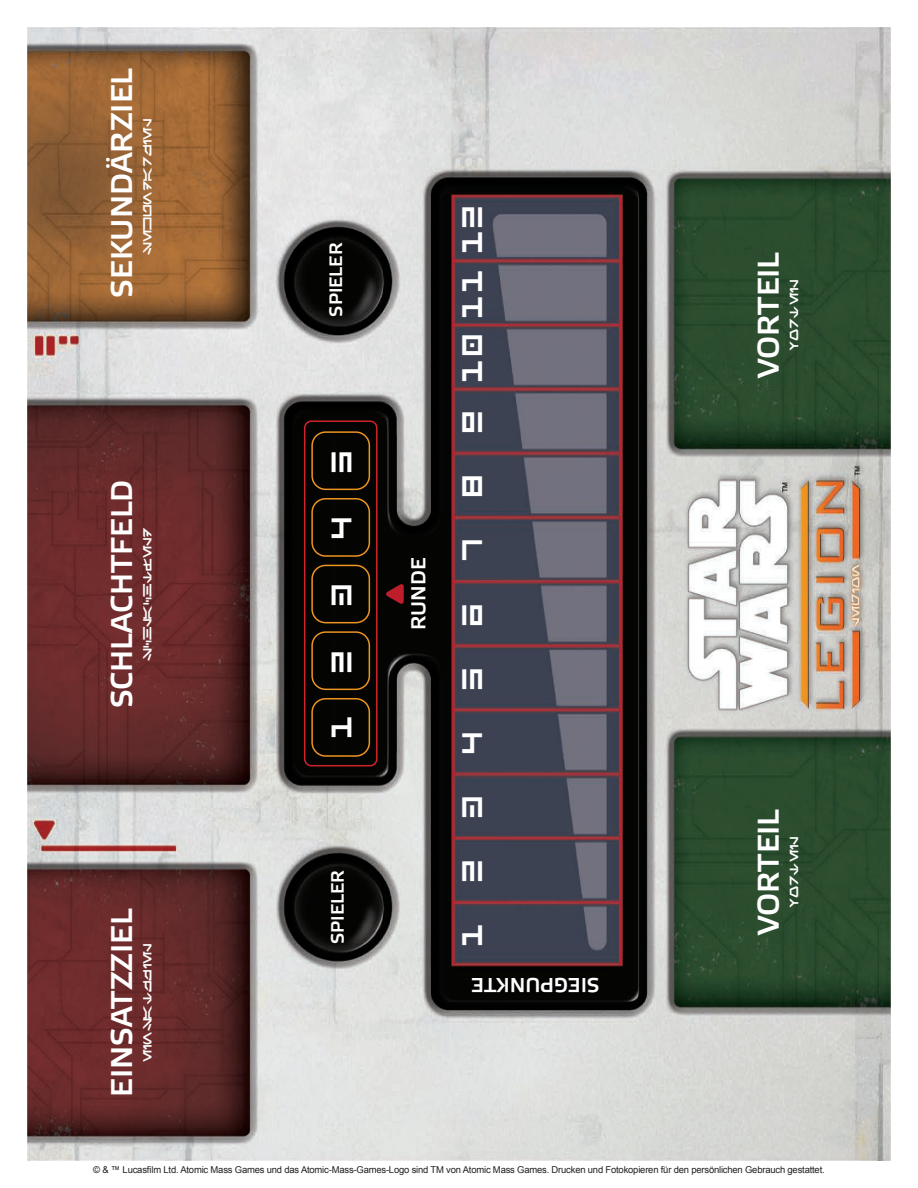
<style>
.page{position:relative;width:918px;height:1188px;background:#fff}
.page>*{position:absolute;margin:0;border:0;box-sizing:border-box;transform-origin:0 0}
.t1{font:30px "Elektra Medium Pro";color:#fff}
.t2{font:25.2px "Aurabesh";color:#fff}
.t3{font:20.25px "Elektra Medium Pro";color:#fff}
.t4{font:18px "Elektra Medium Pro";color:#fff}
.t5{font:9.45px "Arial";letter-spacing:-.02em;color:#231f20}
.t6{font:9px "Aurabesh";color:#fff}
</style>
<div class="page">
<img style="left:27px;top:27px;width:864px;height:1134px">
<svg style="left:386px;top:584px;width:18px;height:20px"></svg>
<div style="left:311px;top:698px;width:59px;height:59px;border:2px solid #ee9421;border-radius:14px"></div>
<div style="left:311px;top:631px;width:59px;height:59px;border:2px solid #ee9421;border-radius:14px"></div>
<div style="left:311px;top:565px;width:59px;height:58px;border:2px solid #ee9421;border-radius:14px"></div>
<div style="left:311px;top:498px;width:59px;height:59px;border:2px solid #ee9421;border-radius:14px"></div>
<div style="left:311px;top:431px;width:59px;height:59px;border:2px solid #ee9421;border-radius:14px"></div>
<div style="left:304px;top:420px;width:74px;height:346px;border:2px solid #d1232a;border-radius:7px"></div>
<h1 class="t1" style="left:105px;top:298px;width:231px;rotate:-90deg">SEKUNDÄRZIEL</h1>
<p class="t6" style="left:143px;top:255px;width:137px;rotate:-90deg">SEKUNDARZIEL</p>
<h1 class="t1" style="left:105px;top:708px;width:230px;rotate:-90deg">SCHLACHTFELD</h1>
<p class="t6" style="left:143px;top:661px;width:135px;rotate:-90deg">SCHLACHTFELD</p>
<h1 class="t1" style="left:105px;top:1097px;width:189px;rotate:-90deg">EINSATZZIEL</h1>
<p class="t6" style="left:143px;top:1062px;width:121px;rotate:-90deg">EINSATZZIEL</p>
<h3 class="t4" style="left:326px;top:317px;width:75px;rotate:-90deg">SPIELER</h3>
<h2 class="t2" style="left:327px;top:474px;width:27px;rotate:-90deg">5</h2>
<h2 class="t2" style="left:327px;top:540px;width:27px;rotate:-90deg">4</h2>
<h2 class="t2" style="left:327px;top:607px;width:27px;rotate:-90deg">3</h2>
<h2 class="t2" style="left:327px;top:674px;width:27px;rotate:-90deg">2</h2>
<h2 class="t2" style="left:327px;top:739px;width:27px;rotate:-90deg">1</h2>
<h3 class="t4" style="left:328px;top:944px;width:75px;rotate:-90deg">SPIELER</h3>
<h3 class="t3" style="left:408px;top:630px;width:74px;rotate:-90deg">RUNDE</h3>
<h2 class="t2" style="left:458px;top:434px;width:233px;rotate:-90deg">9 10 11 12</h2>
<h2 class="t2" style="left:458px;top:498px;width:27px;rotate:-90deg">8</h2>
<h2 class="t2" style="left:458px;top:562px;width:27px;rotate:-90deg">7</h2>
<h2 class="t2" style="left:458px;top:627px;width:27px;rotate:-90deg">6</h2>
<h2 class="t2" style="left:458px;top:691px;width:27px;rotate:-90deg">5</h2>
<h2 class="t2" style="left:458px;top:755px;width:27px;rotate:-90deg">4</h2>
<h2 class="t2" style="left:458px;top:819px;width:27px;rotate:-90deg">3</h2>
<h2 class="t2" style="left:458px;top:883px;width:27px;rotate:-90deg">2</h2>
<h2 class="t2" style="left:458px;top:947px;width:27px;rotate:-90deg">1</h2>
<h3 class="t3" style="left:600px;top:996px;width:129px;rotate:-180deg">SIEGPUNKTE</h3>
<h1 class="t1" style="left:752px;top:378px;width:128px;rotate:-90deg">VORTEIL</h1>
<p class="t6" style="left:790px;top:351px;width:73px;rotate:-90deg">VORTEIL</p>
<h1 class="t1" style="left:752px;top:935px;width:128px;rotate:-90deg">VORTEIL</h1>
<p class="t6" style="left:790px;top:908px;width:73px;rotate:-90deg">VORTEIL</p>
<p class="t5" style="left:93px;top:1164px;width:733px">© &amp; ™ Lucasfilm Ltd. Atomic Mass Games und das Atomic-Mass-Games-Logo sind TM von Atomic Mass Games. Drucken und Fotokopieren für den persönlichen Gebrauch gestattet.</p>
</div>
